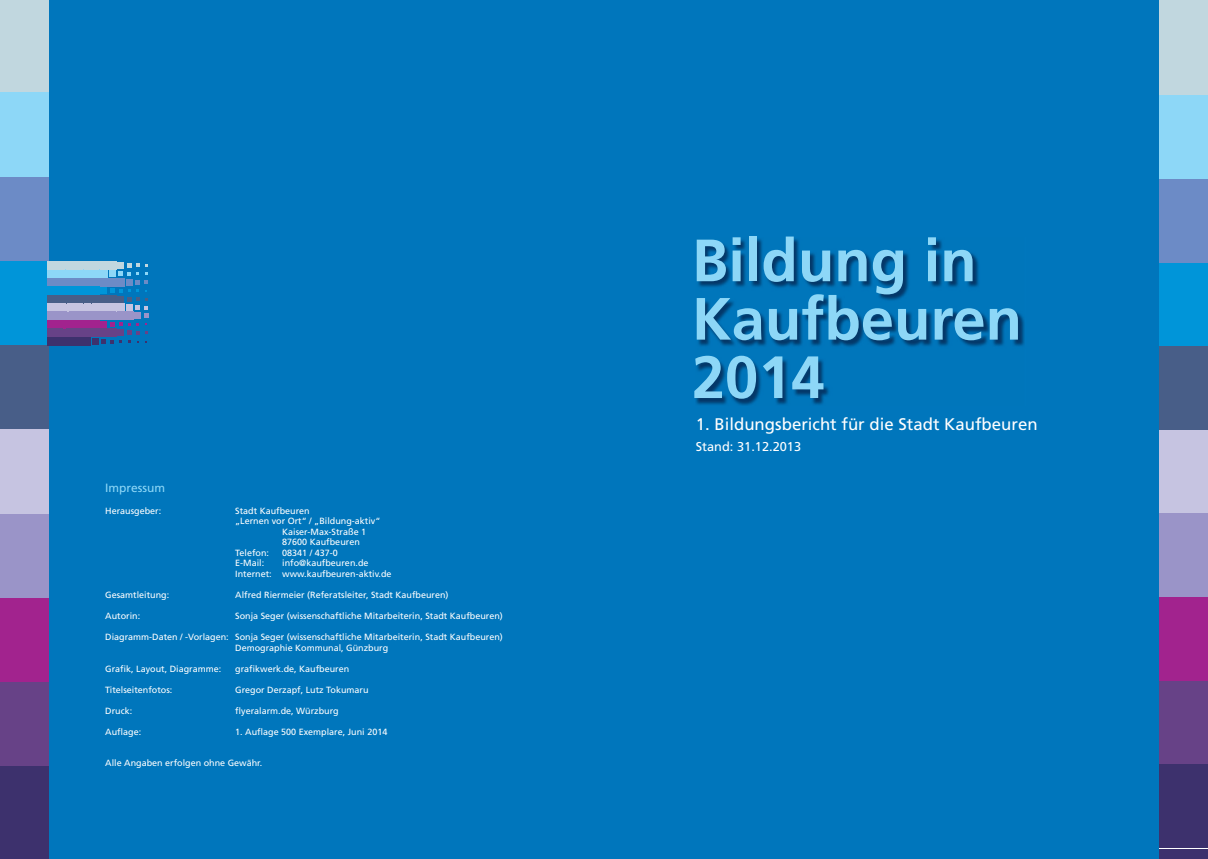
<style>
.page{position:relative;width:1208px;height:859px;background:#fff}
.page>*{position:absolute;margin:0;border:0;box-sizing:border-box;transform-origin:0 0}
.t1{font:700 59.6px/58.4px "Frutiger";color:#8dd7f7}
.t2{font:16.8px "Frutiger";color:#fff}
.t3{font:12.8px "Frutiger";color:#fff}
.t4{font:12px "Frutiger";color:#8dd7f7}
.t5{font:9px/10.5px "Frutiger";color:#fff}
</style>
<div class="page">
<div style="left:595px;top:0;width:613px;height:859px;background:#0076bc"></div>
<div style="left:1159px;top:812px;width:49px;height:47px;background:#3d316d"></div>
<div style="left:1159px;top:0;width:49px;height:42px;background:#c1d7df"></div>
<div style="left:1159px;top:12px;width:49px;height:83px;background:#c1d7df"></div>
<div style="left:1159px;top:95px;width:49px;height:84px;background:#8dd7f7"></div>
<div style="left:1159px;top:179px;width:49px;height:84px;background:#6c8bc6"></div>
<div style="left:1159px;top:263px;width:49px;height:83px;background:#0095d9"></div>
<div style="left:1159px;top:346px;width:49px;height:84px;background:#485e88"></div>
<div style="left:1159px;top:430px;width:49px;height:84px;background:#c6c4e1"></div>
<div style="left:1159px;top:514px;width:49px;height:83px;background:#9a94c8"></div>
<div style="left:1159px;top:597px;width:49px;height:84px;background:#a2238e"></div>
<div style="left:1159px;top:681px;width:49px;height:83px;background:#674287"></div>
<div style="left:1159px;top:764px;width:49px;height:84px;background:#3d316d"></div>
<img style="left:696px;top:238px;width:329px;height:168px">
<div style="left:0;top:0;width:604px;height:859px;background:#0076bc"></div>
<div style="left:0;top:8px;width:48px;height:85px;background:#c1d7df"></div>
<div style="left:0;top:93px;width:48px;height:84px;background:#8dd7f7"></div>
<div style="left:0;top:177px;width:48px;height:84px;background:#6c8bc6"></div>
<div style="left:0;top:261px;width:48px;height:84px;background:#0095d9"></div>
<div style="left:0;top:345px;width:48px;height:85px;background:#485e88"></div>
<div style="left:0;top:430px;width:48px;height:84px;background:#c6c4e1"></div>
<div style="left:0;top:514px;width:48px;height:84px;background:#9a94c8"></div>
<div style="left:0;top:598px;width:48px;height:84px;background:#a2238e"></div>
<div style="left:0;top:682px;width:48px;height:85px;background:#674287"></div>
<div style="left:0;top:767px;width:48px;height:84px;background:#3d316d"></div>
<div style="left:0;top:825px;width:48px;height:34px;background:#3d316d"></div>
<div style="left:0;top:0;width:48px;height:30px;background:#c1d7df"></div>
<svg style="left:47px;top:261px;width:102px;height:85px"></svg>
<h3 class="t4" style="left:105px;top:481px;width:62px">Impressum</h3>
<p class="t5" style="left:105px;top:505px;width:58px">Herausgeber:</p>
<p class="t5" style="left:235px;top:505px;width:76px">Stadt Kaufbeuren</p>
<p class="t5" style="left:235px;top:516px;width:147px">„Lernen vor Ort“ / „Bildung-aktiv“</p>
<p class="t5" style="left:282px;top:526px;width:85px">Kaiser-Max-Straße 1</p>
<p class="t5" style="left:282px;top:537px;width:79px">87600 Kaufbeuren</p>
<p class="t5" style="left:235px;top:547px;width:35px">Telefon:</p>
<p class="t5" style="left:282px;top:547px;width:57px">08341 / 437-0</p>
<p class="t5" style="left:235px;top:558px;width:31px">E-Mail:</p>
<p class="t5" style="left:235px;top:558px;width:158px;text-indent:47px">info@kaufbeuren.de<br>Internet: www.kaufbeuren-aktiv.de</p>
<p class="t5" style="left:105px;top:589px;width:66px">Gesamtleitung:</p>
<p class="t5" style="left:235px;top:589px;width:215px">Alfred Riermeier (Referatsleiter, Stadt Kaufbeuren)</p>
<p class="t5" style="left:105px;top:610px;width:37px">Autorin:</p>
<p class="t5" style="left:235px;top:610px;width:269px">Sonja Seger (wissenschaftliche Mitarbeiterin, Stadt Kaufbeuren)</p>
<p class="t5" style="left:235px;top:631px;width:269px;text-indent:-130px">Diagramm-Daten / -Vorlagen: Sonja Seger (wissenschaftliche Mitarbeiterin, Stadt Kaufbeuren)<br>Demographie Kommunal, Günzburg</p>
<p class="t5" style="left:105px;top:663px;width:118px">Grafik, Layout, Diagramme:</p>
<p class="t5" style="left:235px;top:663px;width:116px">grafikwerk.de, Kaufbeuren</p>
<p class="t5" style="left:105px;top:684px;width:69px">Titelseitenfotos:</p>
<p class="t5" style="left:235px;top:684px;width:135px">Gregor Derzapf, Lutz Tokumaru</p>
<p class="t5" style="left:105px;top:705px;width:28px">Druck:</p>
<p class="t5" style="left:235px;top:705px;width:105px">flyeralarm.de, Würzburg</p>
<p class="t5" style="left:105px;top:726px;width:38px">Auflage:</p>
<p class="t5" style="left:235px;top:726px;width:154px">1. Auflage 500 Exemplare, Juni 2014</p>
<p class="t5" style="left:105px;top:757px;width:159px">Alle Angaben erfolgen ohne Gewähr.</p>
<h1 class="t1" style="left:692px;top:231px;width:332px">Bildung in<br>Kaufbeuren<br>2014</h1>
<h2 class="t2" style="left:696px;top:415px;width:343px">1. Bildungsbericht für die Stadt Kaufbeuren</h2>
<h3 class="t3" style="left:696px;top:439px;width:107px">Stand: 31.12.2013</h3>
</div>
